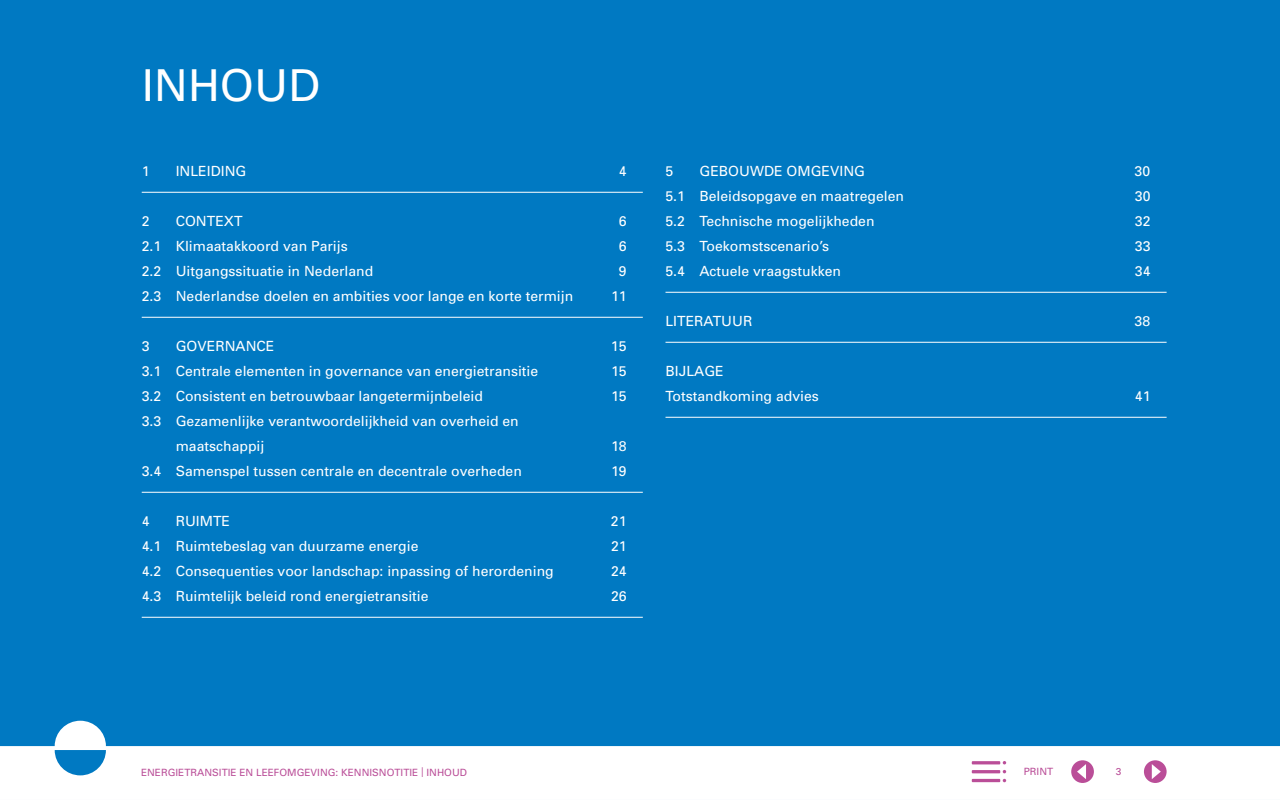
<style>
.page{position:relative;width:1280px;height:800px;background:#0079c2}
.page>*{position:absolute;margin:0;border:0;box-sizing:border-box;transform-origin:0 0}
.HOOFDKOP_INDELING__H{font:44px "Univers";color:#fff}
.Inhoud_subtitel_wit{font:14px/25px "Univers";color:#fff}
.Inhoud_HFST_TITEL__P{font:14px "Univers";color:#fff}
.t1{font:10px "Univers";color:#ba4e98}
.s1{font-size:13.5px}
</style>
<div class="page">
<svg style="left:0;top:721px;width:1280px;height:79px;fill:#fff"></svg>
<svg style="left:1144px;top:760px;width:23px;height:23px"></svg>
<svg style="left:1071px;top:760px;width:23px;height:23px"></svg>
<hr style="left:972px;top:779px;width:28px;height:3px;background:#ba4e98">
<hr style="left:972px;top:770px;width:28px;height:3px;background:#ba4e98">
<hr style="left:972px;top:761px;width:28px;height:3px;background:#ba4e98">
<hr style="left:142px;top:192px;width:501px;height:1px;background:#fff">
<hr style="left:142px;top:317px;width:501px;height:1px;background:#fff">
<hr style="left:142px;top:492px;width:501px;height:1px;background:#fff">
<hr style="left:142px;top:617px;width:501px;height:1px;background:#fff">
<hr style="left:666px;top:292px;width:501px;height:1px;background:#fff">
<hr style="left:666px;top:342px;width:501px;height:1px;background:#fff">
<hr style="left:666px;top:417px;width:501px;height:1px;background:#fff">
<h1 class="HOOFDKOP_INDELING__H" style="left:142px;top:58px;width:180px">INHOUD</h1>
<p class="Inhoud_HFST_TITEL__P" style="left:142px;top:162px;width:9px">1</p>
<p class="Inhoud_HFST_TITEL__P" style="left:176px;top:162px;width:72px">INLEIDING</p>
<p class="Inhoud_HFST_TITEL__P" style="left:619px;top:162px;width:9px">4</p>
<p class="Inhoud_HFST_TITEL__P" style="left:142px;top:212px;width:9px">2</p>
<p class="Inhoud_HFST_TITEL__P" style="left:176px;top:212px;width:68px">CONTEXT</p>
<p class="Inhoud_HFST_TITEL__P" style="left:619px;top:212px;width:9px">6</p>
<p class="Inhoud_subtitel_wit" style="left:142px;top:233px;width:207px">2.1 Klimaatakkoord van Parijs</p>
<p class="Inhoud_subtitel_wit" style="left:619px;top:233px;width:9px">6</p>
<p class="Inhoud_subtitel_wit" style="left:142px;top:258px;width:233px">2.2 Uitgangssituatie in Nederland</p>
<p class="Inhoud_subtitel_wit" style="left:619px;top:258px;width:9px">9</p>
<p class="Inhoud_subtitel_wit" style="left:142px;top:283px;width:433px">2.3 Nederlandse doelen en ambities voor lange en korte termijn</p>
<p class="Inhoud_subtitel_wit" style="left:611px;top:283px;width:17px">11</p>
<p class="Inhoud_HFST_TITEL__P" style="left:142px;top:337px;width:9px">3</p>
<p class="Inhoud_HFST_TITEL__P" style="left:176px;top:337px;width:100px">GOVERNANCE</p>
<p class="Inhoud_HFST_TITEL__P" style="left:611px;top:337px;width:17px">15</p>
<p class="Inhoud_subtitel_wit" style="left:142px;top:358px;width:398px">3.1 Centrale elementen in governance van energietransitie</p>
<p class="Inhoud_subtitel_wit" style="left:611px;top:358px;width:17px">15</p>
<p class="Inhoud_subtitel_wit" style="left:142px;top:383px;width:343px">3.2 Consistent en betrouwbaar langetermijnbeleid</p>
<p class="Inhoud_subtitel_wit" style="left:611px;top:383px;width:17px">15</p>
<p class="Inhoud_subtitel_wit" style="left:176px;top:408px;width:345px;text-indent:-34px">3.3 Gezamenlijke verantwoordelijkheid van overheid en maatschappij</p>
<p class="Inhoud_subtitel_wit" style="left:611px;top:433px;width:17px">18</p>
<p class="Inhoud_subtitel_wit" style="left:142px;top:458px;width:382px">3.4 Samenspel tussen centrale en decentrale overheden</p>
<p class="Inhoud_subtitel_wit" style="left:611px;top:458px;width:17px">19</p>
<p class="Inhoud_HFST_TITEL__P" style="left:142px;top:512px;width:9px">4</p>
<p class="Inhoud_HFST_TITEL__P" style="left:176px;top:512px;width:56px">RUIMTE</p>
<p class="Inhoud_HFST_TITEL__P" style="left:611px;top:512px;width:17px">21</p>
<p class="Inhoud_subtitel_wit" style="left:142px;top:533px;width:278px">4.1 Ruimtebeslag van duurzame energie</p>
<p class="Inhoud_subtitel_wit" style="left:611px;top:533px;width:17px">21</p>
<p class="Inhoud_subtitel_wit" style="left:142px;top:558px;width:414px">4.2 Consequenties voor landschap: inpassing of herordening</p>
<p class="Inhoud_subtitel_wit" style="left:611px;top:558px;width:17px">24</p>
<p class="Inhoud_subtitel_wit" style="left:142px;top:583px;width:288px">4.3 Ruimtelijk beleid rond energietransitie</p>
<p class="Inhoud_subtitel_wit" style="left:611px;top:583px;width:17px">26</p>
<p class="Inhoud_HFST_TITEL__P" style="left:666px;top:162px;width:9px">5</p>
<p class="Inhoud_HFST_TITEL__P" style="left:700px;top:162px;width:167px">GEBOUWDE OMGEVING</p>
<p class="Inhoud_HFST_TITEL__P" style="left:1135px;top:162px;width:17px">30</p>
<p class="Inhoud_subtitel_wit" style="left:666px;top:183px;width:240px">5.1 Beleidsopgave en maatregelen</p>
<p class="Inhoud_subtitel_wit" style="left:1135px;top:183px;width:17px">30</p>
<p class="Inhoud_subtitel_wit" style="left:666px;top:208px;width:211px">5.2 Technische mogelijkheden</p>
<p class="Inhoud_subtitel_wit" style="left:1135px;top:208px;width:17px">32</p>
<p class="Inhoud_subtitel_wit" style="left:666px;top:233px;width:165px">5.3 Toekomstscenario’s</p>
<p class="Inhoud_subtitel_wit" style="left:1135px;top:233px;width:17px">33</p>
<p class="Inhoud_subtitel_wit" style="left:666px;top:258px;width:177px">5.4 Actuele vraagstukken</p>
<p class="Inhoud_subtitel_wit" style="left:1135px;top:258px;width:17px">34</p>
<p class="Inhoud_HFST_TITEL__P" style="left:666px;top:312px;width:88px">LITERATUUR</p>
<p class="Inhoud_HFST_TITEL__P" style="left:1135px;top:312px;width:17px">38</p>
<p class="Inhoud_HFST_TITEL__P" style="left:666px;top:362px;width:60px">BIJLAGE</p>
<p class="Inhoud_subtitel_wit" style="left:666px;top:383px;width:155px">Totstandkoming advies</p>
<p class="Inhoud_subtitel_wit" style="left:1135px;top:383px;width:17px">41</p>
<p class="t1" style="left:141px;top:766px;width:327px">ENERGIETRANSITIE EN LEEFOMGEVING: KENNISNOTITIE <span class="s1">|</span> INHOUD</p>
<p class="t1" style="left:1024px;top:765px;width:31px">PRINT</p>
<p class="t1" style="left:1116px;top:765px;width:7px">3</p>
</div>
